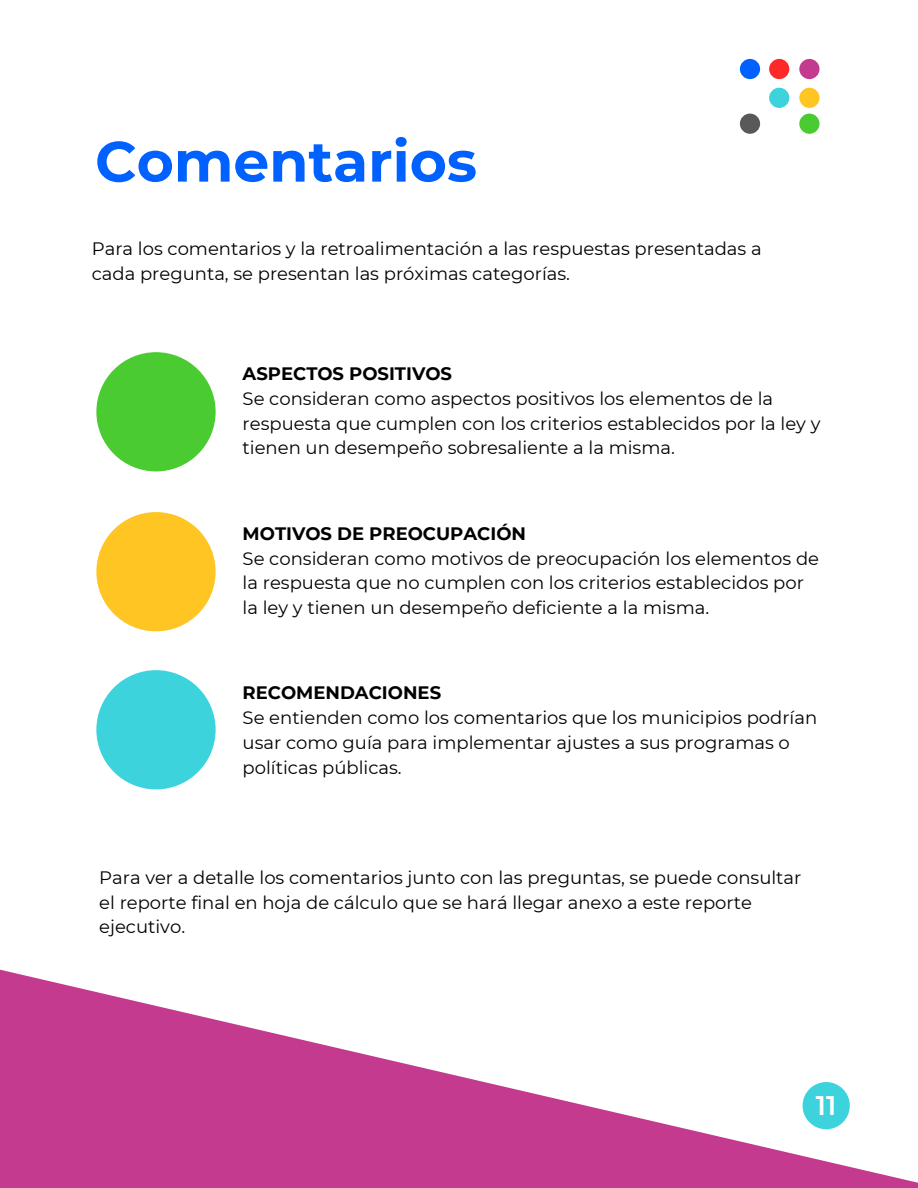
<style>
.page{position:relative;width:918px;height:1188px;background:#fff}
.page>*{position:absolute;margin:0;border:0;box-sizing:border-box;transform-origin:0 0}
.t1{font:700 56.7px "Montserrat";color:#0061ff}
.t2{font:600 26.85px "Montserrat";color:#fff}
.t3{font:18px/24.8px "Montserrat";color:#000}
.t4{font:700 18px "Montserrat";color:#000}
</style>
<div class="page">
<div style="left:96px;top:352px;width:120px;height:119px;background:#4acb31;border-radius:50%"></div>
<div style="left:96px;top:512px;width:120px;height:119px;background:#ffc523;border-radius:50%"></div>
<div style="left:96px;top:670px;width:120px;height:119px;background:#3cd3dd;border-radius:50%"></div>
<div style="left:740px;top:59px;width:20px;height:20px;background:#0061ff;border-radius:50%"></div>
<div style="left:769px;top:59px;width:20px;height:20px;background:#ff2929;border-radius:50%"></div>
<div style="left:799px;top:59px;width:21px;height:20px;background:#c43a8f;border-radius:50%"></div>
<div style="left:769px;top:88px;width:20px;height:20px;background:#3cd3dd;border-radius:50%"></div>
<div style="left:799px;top:88px;width:21px;height:20px;background:#ffc523;border-radius:50%"></div>
<div style="left:740px;top:114px;width:20px;height:20px;background:#595959;border-radius:50%"></div>
<div style="left:799px;top:114px;width:21px;height:20px;background:#4acb31;border-radius:50%"></div>
<svg style="left:0;top:969px;width:918px;height:219px;fill:#c43a8f"></svg>
<div style="left:803px;top:1082px;width:47px;height:47px;background:#3cd3dd;border-radius:50%"></div>
<h1 class="t1" style="left:95px;top:127px;width:383px">Comentarios</h1>
<p class="t3" style="left:92px;top:236px;width:671px">Para los comentarios y la retroalimentación a las respuestas presentadas a cada pregunta, se presentan las próximas categorías.</p>
<p class="t4" style="left:243px;top:363px;width:211px">ASPECTOS POSITIVOS</p>
<p class="t3" style="left:243px;top:386px;width:579px">Se consideran como aspectos positivos los elementos de la respuesta que cumplen con los criterios establecidos por la ley y tienen un desempeño sobresaliente a la misma.</p>
<p class="t4" style="left:243px;top:523px;width:285px">MOTIVOS DE PREOCUPACIÓN</p>
<p class="t3" style="left:243px;top:546px;width:578px">Se consideran como motivos de preocupación los elementos de la respuesta que no cumplen con los criterios establecidos por la ley y tienen un desempeño deficiente a la misma.</p>
<p class="t4" style="left:243px;top:682px;width:200px">RECOMENDACIONES</p>
<p class="t3" style="left:243px;top:705px;width:576px">Se entienden como los comentarios que los municipios podrían usar como guía para implementar ajustes a sus programas o políticas públicas.</p>
<p class="t3" style="left:99px;top:865px;width:704px">Para ver a detalle los comentarios junto con las preguntas, se puede consultar el reporte final en hoja de cálculo que se hará llegar anexo a este reporte ejecutivo.</p>
<h2 class="t2" style="left:816px;top:1089px;width:22px">11</h2>
</div>
